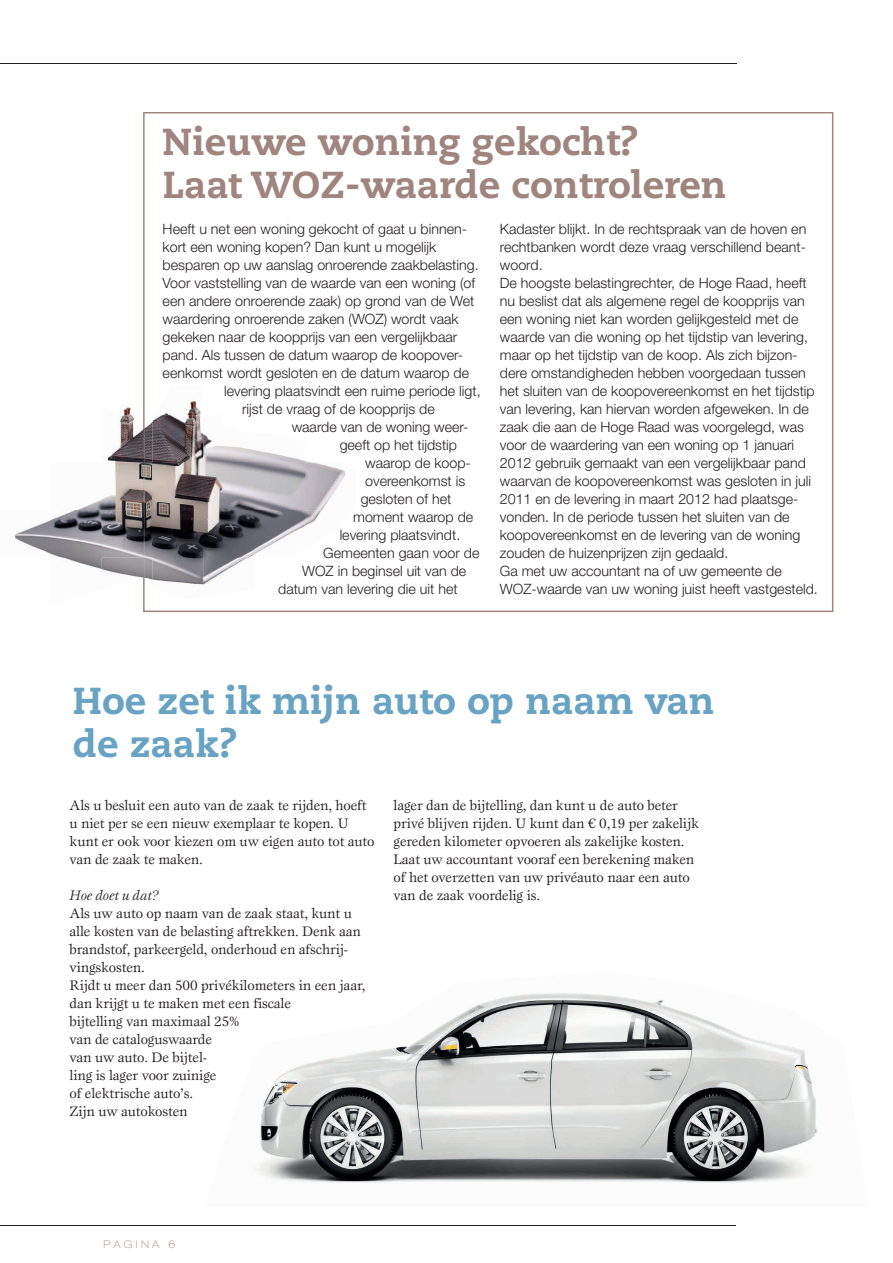
<style>
.page{position:relative;width:893px;height:1263px;background:#fff}
.page>*{position:absolute;margin:0;border:0;box-sizing:border-box;transform-origin:0 0}
.t1{font:800 37.5px/43.5px "Caecilia LT Std";color:#a0857f}
.t2{font:800 37.5px/43.5px "Caecilia LT Std";color:#68a3c3}
.t3{font:300 14.25px/18px "Helvetica Neue LT Std";color:#231f20}
.t4{font:14.25px/18px "Esprit Std";letter-spacing:-.01em;color:#231f20}
.t5{font:italic 14.25px "Esprit Std";letter-spacing:-.01em;color:#231f20}
.t6{font:100 expanded 10.5px "Helvetica Neue LT Std";letter-spacing:.315em;color:#a0857f}
</style>
<div class="page">
<svg style="left:143px;top:112px;width:690px;height:500px"></svg>
<img style="left:257px;top:993px;width:560px;height:191px">
<img style="left:15px;top:519px;width:36px;height:36px">
<img style="left:51px;top:499px;width:51px;height:71px">
<img style="left:123px;top:407px;width:9px;height:8px">
<img style="left:154px;top:385px;width:68px;height:30px">
<img style="left:107px;top:415px;width:147px;height:48px">
<img style="left:254px;top:433px;width:51px;height:30px">
<img style="left:305px;top:442px;width:43px;height:21px">
<img style="left:102px;top:463px;width:254px;height:47px">
<img style="left:102px;top:510px;width:203px;height:48px">
<img style="left:305px;top:510px;width:49px;height:39px">
<img style="left:102px;top:557px;width:50px;height:32px">
<img style="left:152px;top:557px;width:102px;height:41px">
<img style="left:254px;top:557px;width:41px;height:30px">
<img style="left:143px;top:428px;width:2px;height:150px">
<hr style="left:0;top:1225px;width:736px;height:1px;background:#231f20">
<hr style="left:0;top:63px;width:736px;height:1px;background:#231f20">
<h1 class="t1" style="left:163px;top:120px;width:565px">Nieuwe woning gekocht?<br>Laat WOZ-waarde controleren</h1>
<p class="t3" style="left:163px;top:220px;width:306px">Heeft u net een woning gekocht of gaat u binnen-</p>
<p class="t3" style="left:163px;top:238px;width:275px">kort een woning kopen? Dan kunt u mogelijk</p>
<p class="t3" style="left:163px;top:256px;width:318px">besparen op uw aanslag onroerende zaakbelasting.</p>
<p class="t3" style="left:163px;top:274px;width:314px">Voor vaststelling van de waarde van een woning (of</p>
<p class="t3" style="left:163px;top:292px;width:313px">een andere onroerende zaak) op grond van de Wet</p>
<p class="t3" style="left:163px;top:310px;width:297px">waardering onroerende zaken (WOZ) wordt vaak</p>
<p class="t3" style="left:163px;top:328px;width:296px">gekeken naar de koopprijs van een vergelijkbaar</p>
<p class="t3" style="left:163px;top:346px;width:302px">pand. Als tussen de datum waarop de koopover-</p>
<p class="t3" style="left:163px;top:364px;width:308px">eenkomst wordt gesloten en de datum waarop de</p>
<p class="t3" style="left:224px;top:382px;width:258px">levering plaatsvindt een ruime periode ligt,</p>
<p class="t3" style="left:242px;top:400px;width:194px">rijst de vraag of de koopprijs de</p>
<p class="t3" style="left:292px;top:418px;width:178px">waarde van de woning weer-</p>
<p class="t3" style="left:340px;top:436px;width:119px">geeft op het tijdstip</p>
<p class="t3" style="left:365px;top:454px;width:107px">waarop de koop-</p>
<p class="t3" style="left:365px;top:472px;width:102px">overeenkomst is</p>
<p class="t3" style="left:361px;top:490px;width:92px">gesloten of het</p>
<p class="t3" style="left:353px;top:508px;width:122px">moment waarop de</p>
<p class="t3" style="left:340px;top:526px;width:122px">levering plaatsvindt.</p>
<p class="t3" style="left:323px;top:544px;width:158px">Gemeenten gaan voor de</p>
<p class="t3" style="left:302px;top:562px;width:166px">WOZ in beginsel uit van de</p>
<p class="t3" style="left:278px;top:580px;width:181px">datum van levering die uit het</p>
<p class="t3" style="left:500px;top:220px;width:320px">Kadaster blijkt. In de rechtspraak van de hoven en rechtbanken wordt deze vraag verschillend beant&shy;woord.<br>De hoogste belastingrechter, de Hoge Raad, heeft nu beslist dat als algemene regel de koopprijs van een woning niet kan worden gelijkgesteld met de waarde van die woning op het tijdstip van levering, maar op het tijdstip van de koop. Als zich bijzon&shy;dere omstandigheden hebben voorgedaan tussen het sluiten van de koopovereenkomst en het tijdstip van levering, kan hiervan worden afgeweken. In de zaak die aan de Hoge Raad was voorgelegd, was voor de waardering van een woning op 1 januari 2012 gebruik gemaakt van een vergelijkbaar pand waarvan de koopovereenkomst was gesloten in juli 2011 en de levering in maart 2012 had plaatsge&shy;vonden. In de periode tussen het sluiten van de koopovereenkomst en de levering van de woning zouden de huizenprijzen zijn gedaald.<br>Ga met uw accountant na of uw gemeente de WOZ-waarde van uw woning juist heeft vastgesteld.</p>
<h1 class="t2" style="left:73px;top:679px;width:643px">Hoe zet ik mijn auto op naam van de zaak?</h1>
<p class="t4" style="left:70px;top:796px;width:307px">Als u besluit een auto van de zaak te rijden, hoeft u niet per se een nieuw exemplaar te kopen. U kunt er ook voor kiezen om uw eigen auto tot auto van de zaak te maken.</p>
<p class="t5" style="left:70px;top:887px;width:90px">Hoe doet u dat?</p>
<p class="t4" style="left:70px;top:904px;width:298px">Als uw auto op naam van de zaak staat, kunt u alle kosten van de belasting aftrekken. Denk aan brandstof, parkeergeld, onderhoud en afschrij&shy;vingskosten.<br>Rijdt u meer dan 500 privékilometers in een jaar, dan krijgt u te maken met een fiscale<br>bijtelling van maximaal 25%<br>van de cataloguswaarde<br>van uw auto. De bijtel-<br>ling is lager voor zuinige<br>of elektrische auto’s.<br>Zijn uw autokosten</p>
<p class="t4" style="left:394px;top:796px;width:307px">lager dan de bijtelling, dan kunt u de auto beter privé blijven rijden. U kunt dan € 0,19 per zakelijk gereden kilometer opvoeren als zakelijke kosten.<br>Laat uw accountant vooraf een berekening maken of het overzetten van uw privéauto naar een auto van de zaak voordelig is.</p>
<p class="t6" style="left:103px;top:1237px;width:73px">PAGINA 6</p>
</div>
